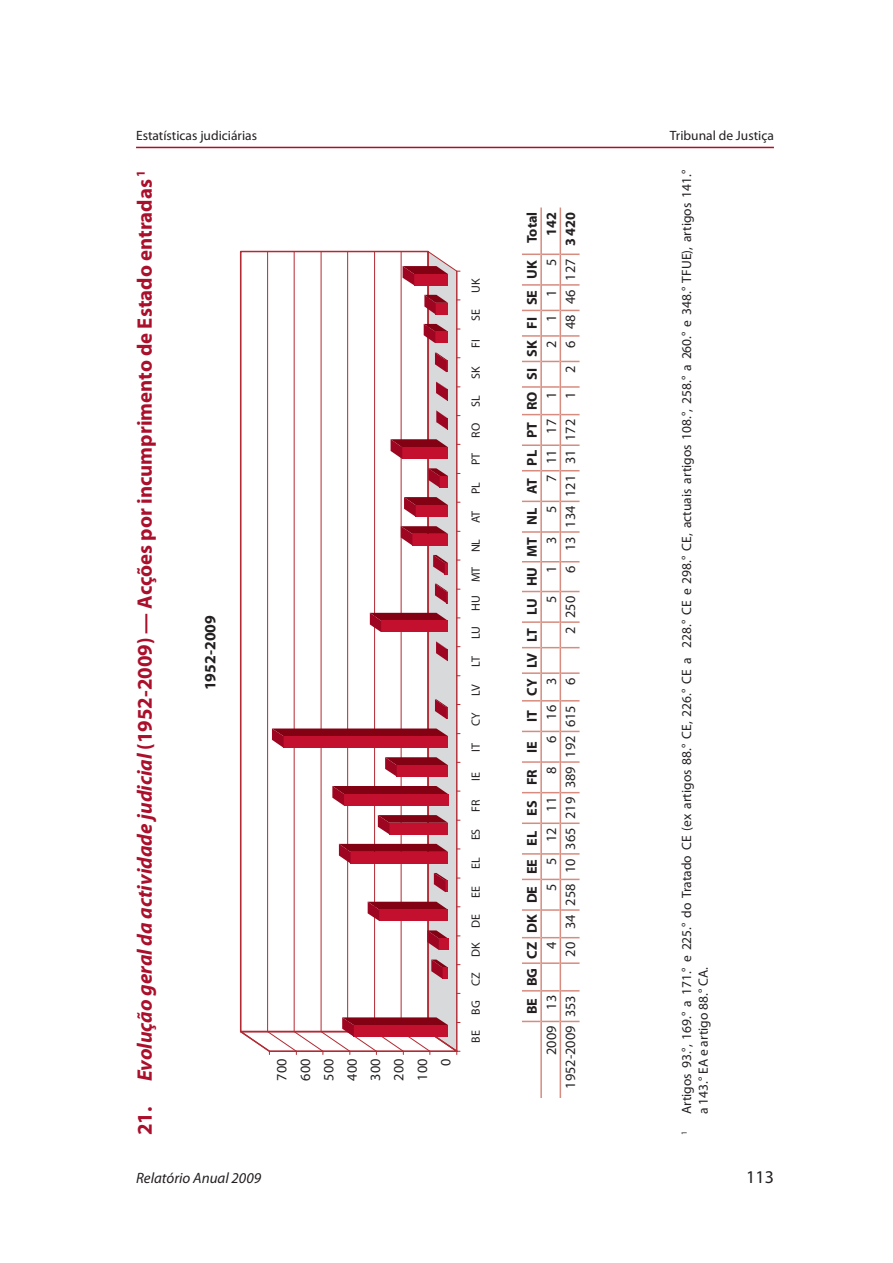
<style>
.page{position:relative;width:893px;height:1263px;background:#fff}
.page>*{position:absolute;margin:0;border:0;box-sizing:border-box;transform-origin:0 0}
.t1{font:700 21px "Myriad Pro";color:#aa0f2b}
.t2{font:18px "Myriad Pro";color:#231f20}
.t3{font:700 15.75px "Myriad Pro";color:#231f20}
.t4{font:italic 15px "Myriad Pro";color:#231f20}
.t5{font:14.25px/23.4px "Myriad Pro";color:#231f20;text-align:right}
.t6{font:700 14.25px "Myriad Pro";color:#231f20}
.t7{font:13.5px/16.5px "Myriad Pro";color:#231f20}
.t8{font:12px "Myriad Pro";color:#231f20}
.t9{font:7.8px "Myriad Pro";color:#231f20}
.s1{font-style:italic}
.s2{font-weight:700}
</style>
<div class="page">
<hr style="left:136px;top:147px;width:638px;height:1px;background:#aa0f2b">
<svg style="left:240px;top:251px;width:220px;height:803px"></svg>
<hr style="left:540px;top:1021px;width:2px;height:77px;background:#d68c7f">
<hr style="left:540px;top:991px;width:2px;height:30px;background:#d68c7f">
<hr style="left:540px;top:879px;width:2px;height:31px;background:#d68c7f">
<hr style="left:540px;top:823px;width:2px;height:31px;background:#d68c7f">
<hr style="left:540px;top:793px;width:2px;height:30px;background:#d68c7f">
<hr style="left:540px;top:762px;width:2px;height:31px;background:#d68c7f">
<hr style="left:540px;top:731px;width:2px;height:31px;background:#d68c7f">
<hr style="left:540px;top:701px;width:2px;height:30px;background:#d68c7f">
<hr style="left:540px;top:591px;width:2px;height:31px;background:#d68c7f">
<hr style="left:540px;top:532px;width:2px;height:30px;background:#d68c7f">
<hr style="left:540px;top:501px;width:2px;height:31px;background:#d68c7f">
<hr style="left:540px;top:471px;width:2px;height:30px;background:#d68c7f">
<hr style="left:540px;top:415px;width:2px;height:30px;background:#d68c7f">
<hr style="left:540px;top:254px;width:2px;height:31px;background:#d68c7f">
<hr style="left:540px;top:207px;width:2px;height:47px;background:#d68c7f">
<hr style="left:560px;top:1021px;width:1px;height:77px;background:#d68c7f">
<hr style="left:560px;top:991px;width:1px;height:30px;background:#d68c7f">
<svg style="left:522px;top:1021px;width:58px;height:1px"></svg>
<hr style="left:560px;top:879px;width:1px;height:31px;background:#d68c7f">
<svg style="left:522px;top:909px;width:58px;height:82px"></svg>
<hr style="left:560px;top:823px;width:1px;height:31px;background:#d68c7f">
<svg style="left:522px;top:853px;width:58px;height:27px"></svg>
<hr style="left:560px;top:793px;width:1px;height:30px;background:#d68c7f">
<svg style="left:522px;top:822px;width:58px;height:2px"></svg>
<hr style="left:560px;top:762px;width:1px;height:31px;background:#d68c7f">
<svg style="left:522px;top:792px;width:58px;height:1px"></svg>
<hr style="left:560px;top:731px;width:1px;height:31px;background:#d68c7f">
<svg style="left:522px;top:761px;width:58px;height:2px"></svg>
<hr style="left:560px;top:701px;width:1px;height:30px;background:#d68c7f">
<svg style="left:522px;top:731px;width:58px;height:1px"></svg>
<hr style="left:560px;top:591px;width:1px;height:31px;background:#d68c7f">
<svg style="left:522px;top:621px;width:58px;height:80px"></svg>
<hr style="left:560px;top:532px;width:1px;height:30px;background:#d68c7f">
<svg style="left:522px;top:561px;width:58px;height:31px"></svg>
<hr style="left:560px;top:501px;width:1px;height:31px;background:#d68c7f">
<svg style="left:522px;top:531px;width:58px;height:2px"></svg>
<hr style="left:560px;top:471px;width:1px;height:30px;background:#d68c7f">
<svg style="left:522px;top:501px;width:58px;height:1px"></svg>
<hr style="left:560px;top:415px;width:1px;height:30px;background:#d68c7f">
<svg style="left:522px;top:444px;width:58px;height:27px"></svg>
<hr style="left:560px;top:254px;width:1px;height:31px;background:#d68c7f">
<svg style="left:522px;top:284px;width:58px;height:131px"></svg>
<hr style="left:560px;top:207px;width:1px;height:47px;background:#d68c7f">
<svg style="left:522px;top:254px;width:58px;height:1px"></svg>
<p class="t7" style="left:136px;top:127px;width:122px">Estatísticas judiciárias</p>
<p class="t7" style="left:670px;top:127px;width:106px">Tribunal de Justiça</p>
<h1 class="t1" style="left:131px;top:1135px;width:967px;rotate:-90deg">21. <span class="s1">Evolução geral da actividade judicial</span> (1952-2009) — Acções por incumprimento de Estado entradas <sup>1</sup></h1>
<p class="t7" style="left:678px;top:1114px;width:945px;rotate:-90deg">Artigos 93.°, 169.° a 171.° e 225.° do Tratado CE (ex artigos 88.° CE, 226.° CE a 228.° CE e 298.° CE, actuais artigos 108.°, 258.° a 260.° e 348.° TFUE), artigos 141.° a 143.° EA e artigo 88.° CA.</p>
<p class="t5" style="left:559px;top:348px;width:137px;rotate:-90deg">6 48 46 127 <span class="s2">3 420</span></p>
<p class="t6" style="left:542px;top:236px;width:25px;rotate:-90deg">142</p>
<p class="t6" style="left:523px;top:722px;width:512px;rotate:-90deg">IT CY LV LT LU HU MT NL AT PL PT RO SI SK FI SE UK Total</p>
<p class="t5" style="left:539px;top:266px;width:9px;rotate:-90deg">5</p>
<p class="t8" style="left:468px;top:293px;width:16px;rotate:-90deg">UK</p>
<p class="t5" style="left:539px;top:297px;width:9px;rotate:-90deg">1</p>
<p class="t8" style="left:468px;top:320px;width:13px;rotate:-90deg">SE</p>
<p class="t5" style="left:539px;top:322px;width:9px;rotate:-90deg">1</p>
<p class="t8" style="left:468px;top:348px;width:10px;rotate:-90deg">FI</p>
<p class="t5" style="left:539px;top:348px;width:9px;rotate:-90deg">2</p>
<p class="t8" style="left:468px;top:379px;width:14px;rotate:-90deg">SK</p>
<p class="t5" style="left:559px;top:373px;width:9px;rotate:-90deg">2</p>
<p class="t5" style="left:539px;top:399px;width:9px;rotate:-90deg">1</p>
<p class="t5" style="left:559px;top:399px;width:9px;rotate:-90deg">1</p>
<p class="t8" style="left:468px;top:407px;width:13px;rotate:-90deg">SL</p>
<p class="t5" style="left:539px;top:482px;width:65px;rotate:-90deg">7 11 17</p>
<p class="t5" style="left:559px;top:573px;width:156px;rotate:-90deg">6 13 134 121 31 172</p>
<p class="t8" style="left:468px;top:437px;width:16px;rotate:-90deg">RO</p>
<p class="t8" style="left:468px;top:465px;width:14px;rotate:-90deg">PT</p>
<p class="t8" style="left:468px;top:494px;width:14px;rotate:-90deg">PL</p>
<p class="t5" style="left:539px;top:513px;width:9px;rotate:-90deg">5</p>
<p class="t8" style="left:468px;top:523px;width:14px;rotate:-90deg">AT</p>
<p class="t5" style="left:539px;top:544px;width:9px;rotate:-90deg">3</p>
<p class="t8" style="left:468px;top:639px;width:101px;rotate:-90deg">LU HU MT NL</p>
<p class="t5" style="left:539px;top:573px;width:9px;rotate:-90deg">1</p>
<p class="t5" style="left:559px;top:634px;width:39px;rotate:-90deg">2 250</p>
<p class="t5" style="left:539px;top:603px;width:9px;rotate:-90deg">5</p>
<p class="t3" style="left:200px;top:690px;width:77px;rotate:-90deg">1952-2009</p>
<p class="t8" style="left:468px;top:666px;width:12px;rotate:-90deg">LT</p>
<p class="t5" style="left:559px;top:685px;width:9px;rotate:-90deg">6</p>
<p class="t5" style="left:539px;top:685px;width:9px;rotate:-90deg">3</p>
<p class="t8" style="left:468px;top:696px;width:13px;rotate:-90deg">LV</p>
<p class="t5" style="left:539px;top:743px;width:39px;rotate:-90deg">6 16</p>
<p class="t5" style="left:559px;top:957px;width:253px;rotate:-90deg">20 34 258 10 365 219 389 192 615</p>
<p class="t8" style="left:468px;top:726px;width:15px;rotate:-90deg">CY</p>
<p class="t6" style="left:523px;top:1014px;width:275px;rotate:-90deg">BE BG CZ DK DE EE EL ES FR IE</p>
<p class="t8" style="left:468px;top:752px;width:10px;rotate:-90deg">IT</p>
<p class="t5" style="left:539px;top:774px;width:9px;rotate:-90deg">8</p>
<p class="t8" style="left:468px;top:781px;width:10px;rotate:-90deg">IE</p>
<p class="t5" style="left:539px;top:865px;width:70px;rotate:-90deg">5 12 11</p>
<p class="t8" style="left:468px;top:812px;width:14px;rotate:-90deg">FR</p>
<p class="t8" style="left:468px;top:840px;width:13px;rotate:-90deg">ES</p>
<p class="t8" style="left:468px;top:869px;width:13px;rotate:-90deg">EL</p>
<p class="t5" style="left:539px;top:891px;width:9px;rotate:-90deg">5</p>
<p class="t8" style="left:468px;top:898px;width:13px;rotate:-90deg">EE</p>
<p class="t8" style="left:468px;top:1015px;width:102px;rotate:-90deg">BG CZ DK DE</p>
<p class="t5" style="left:539px;top:949px;width:9px;rotate:-90deg">4</p>
<p class="t5" style="left:539px;top:1055px;width:61px;rotate:-90deg">2009 13</p>
<p class="t5" style="left:559px;top:1089px;width:95px;rotate:-90deg">1952-2009 353</p>
<p class="t8" style="left:468px;top:1043px;width:14px;rotate:-90deg">BE</p>
<p class="t5" style="left:270px;top:1081px;width:23px;rotate:-90deg">700<br>600<br>500<br>400<br>300<br>200<br>100<br>0</p>
<p class="t9" style="left:679px;top:1135px;width:6px;rotate:-90deg">1</p>
<p class="t4" style="left:136px;top:1168px;width:127px">Relatório Anual 2009</p>
<h2 class="t2" style="left:746px;top:1166px;width:29px">113</h2>
</div>
